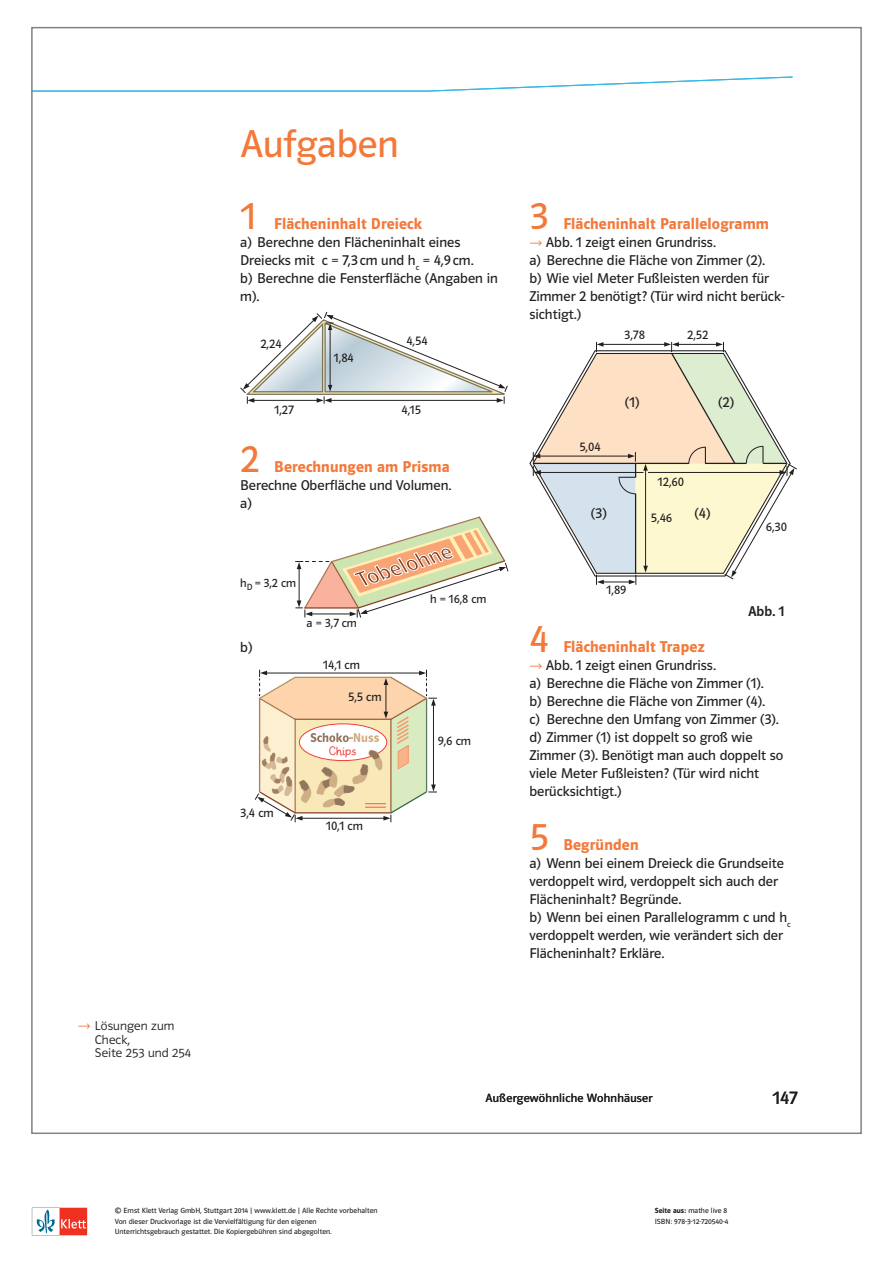
<style>
.page{position:relative;width:893px;height:1263px;background:#fff}
.page>*{position:absolute;margin:0;border:0;box-sizing:border-box;transform-origin:0 0}
.t1{font:39px "Polo MA11 K Buch";color:#f3793b}
.t2{font:37.95px "Polo MA11 K Buch";color:#f3793b}
.t3{font:18px "Polo MA11 K Buch";color:#231f20}
.t4{font:15.75px "Polo MA11 K Hfett";letter-spacing:.01em;color:#f3793b}
.t5{font:14.25px/18px "Polo MA11 K Buch";color:#231f20}
.t6{font:14.25px "Polo MA11 K Krftg";color:#231f20}
.t7{font:13.5px "Grundschrift GSV";color:#ee3d3c}
.t8{font:12.75px/13.5px "Polo ST11 K Leicht";letter-spacing:.01em;color:#231f20}
.t9{font:12.3px "Polo MA11 K Buch";color:#231f20}
.t10{font:12px "Polo MA11 K Buch";letter-spacing:.02em;color:#231f20}
.t11{font:7.5px/10.1px "Polo ST11 K Buch";color:#231f20}
.s1{font-family:"Polo ST11 K Hfett"}
</style>
<div class="page">
<svg style="left:32px;top:1208px;width:55px;height:27px"></svg>
<svg style="left:240px;top:312px;width:268px;height:92px"></svg>
<svg style="left:295px;top:516px;width:213px;height:102px"></svg>
<svg style="left:254px;top:669px;width:183px;height:153px"></svg>
<svg style="left:533px;top:342px;width:264px;height:243px"></svg>
<hr style="left:537px;top:472px;width:106px;height:1px;background:#231f20">
<hr style="left:648px;top:472px;width:134px;height:1px;background:#231f20">
<svg style="left:34px;top:76px;width:759px;height:16px"></svg>
<p class="t8" style="left:95px;top:1019px;width:98px">Lösungen zum<br>Check,<br>Seite 253 und 254</p>
<h1 class="t1" style="left:240px;top:123px;width:160px">Aufgaben</h1>
<h2 class="t2" style="left:240px;top:196px;width:18px">1</h2>
<p class="t4" style="left:274px;top:215px;width:149px">Flächeninhalt Dreieck</p>
<p class="t5" style="left:240px;top:234px;width:259px">a) Berechne den Flächeninhalt eines<br>Dreiecks mit c = 7,3cm und h<sub>c</sub> = 4,9cm.<br>b) Berechne die Fensterfläche (Angaben in m).</p>
<p class="t9" style="left:406px;top:334px;width:23px">4,54</p>
<p class="t9" style="left:260px;top:337px;width:23px">2,24</p>
<p class="t9" style="left:274px;top:403px;width:21px">1,27</p>
<p class="t9" style="left:334px;top:351px;width:22px">1,84</p>
<p class="t9" style="left:401px;top:403px;width:21px">4,15</p>
<h2 class="t2" style="left:240px;top:439px;width:21px">2</h2>
<p class="t4" style="left:274px;top:458px;width:177px">Berechnungen am Prisma</p>
<p class="t5" style="left:240px;top:477px;width:213px">Berechne Oberfläche und Volumen. a)</p>
<p class="t10" style="left:240px;top:577px;width:57px">h<sub>D</sub> = 3,2 cm</p>
<p class="t5" style="left:240px;top:639px;width:14px">b)</p>
<p class="t10" style="left:307px;top:617px;width:52px">a = 3,7 cm</p>
<p class="t9" style="left:323px;top:658px;width:39px">14,1 cm</p>
<p class="t9" style="left:348px;top:690px;width:35px">5,5 cm</p>
<p class="t7" style="left:329px;top:743px;width:28px">Chips</p>
<p class="t9" style="left:240px;top:807px;width:35px">3,4 cm</p>
<p class="t9" style="left:326px;top:820px;width:39px">10,1 cm</p>
<p class="t10" style="left:430px;top:593px;width:58px">h = 16,8 cm</p>
<p class="t9" style="left:438px;top:734px;width:35px">9,6 cm</p>
<h2 class="t2" style="left:529px;top:196px;width:21px">3</h2>
<p class="t4" style="left:563px;top:215px;width:207px">Flächeninhalt Parallelogramm</p>
<p class="t5" style="left:529px;top:234px;width:257px;text-indent:16px">Abb. 1 zeigt einen Grundriss.<br>a) Berechne die Fläche von Zimmer (2).<br>b) Wie viel Meter Fußleisten werden für<br>Zimmer 2 benötigt? (Tür wird nicht berück&shy;sichtigt.)</p>
<p class="t9" style="left:624px;top:328px;width:22px">3,78</p>
<p class="t9" style="left:687px;top:328px;width:23px">2,52</p>
<p class="t5" style="left:625px;top:393px;width:16px">(1)</p>
<p class="t5" style="left:718px;top:393px;width:17px">(2)</p>
<p class="t9" style="left:579px;top:440px;width:23px">5,04</p>
<p class="t9" style="left:658px;top:475px;width:28px">12,60</p>
<p class="t9" style="left:651px;top:512px;width:23px">5,46</p>
<p class="t5" style="left:591px;top:504px;width:17px">(3)</p>
<p class="t5" style="left:694px;top:504px;width:17px">(4)</p>
<p class="t9" style="left:766px;top:520px;width:23px">6,30</p>
<p class="t9" style="left:606px;top:584px;width:22px">1,89</p>
<p class="t6" style="left:748px;top:604px;width:38px">Abb. 1</p>
<h2 class="t2" style="left:529px;top:619px;width:21px">4</h2>
<p class="t4" style="left:563px;top:638px;width:143px">Flächeninhalt Trapez</p>
<p class="t5" style="left:529px;top:657px;width:255px;text-indent:16px">Abb. 1 zeigt einen Grundriss.<br>a) Berechne die Fläche von Zimmer (1).<br>b) Berechne die Fläche von Zimmer (4).<br>c) Berechne den Umfang von Zimmer (3). d) Zimmer (1) ist doppelt so groß wie Zimmer (3). Benötigt man auch doppelt so viele Meter Fußleisten? (Tür wird nicht berücksichtigt.)</p>
<h2 class="t2" style="left:529px;top:817px;width:21px">5</h2>
<p class="t4" style="left:563px;top:836px;width:77px">Begründen</p>
<p class="t5" style="left:529px;top:855px;width:263px">a) Wenn bei einem Dreieck die Grundseite verdoppelt wird, verdoppelt sich auch der Flächeninhalt? Begründe.<br>b) Wenn bei einen Parallelogramm c und h<sub>c </sub>verdoppelt werden, wie verändert sich der Flächeninhalt? Erkläre.</p>
<p class="t10" style="left:485px;top:1092px;width:169px">Außergewöhnliche Wohnhäuser</p>
<p class="t3" style="left:772px;top:1088px;width:27px">147</p>
<p class="t11" style="left:115px;top:1206px;width:264px">© Ernst Klett Verlag GmbH, Stuttgart 2014 | www.klett.de | Alle Rechte vorbehalten<br>Von dieser Druckvorlage ist die Vervielfältigung für den eigenen<br>Unterrichtsgebrauch gestattet. Die Kopiergebühren sind abgegolten.</p>
<p class="t11" style="left:655px;top:1206px;width:75px"><span class="s1">Seite aus:</span> mathe live 8<br>ISBN: 978-3-12-720540-4</p>
</div>
